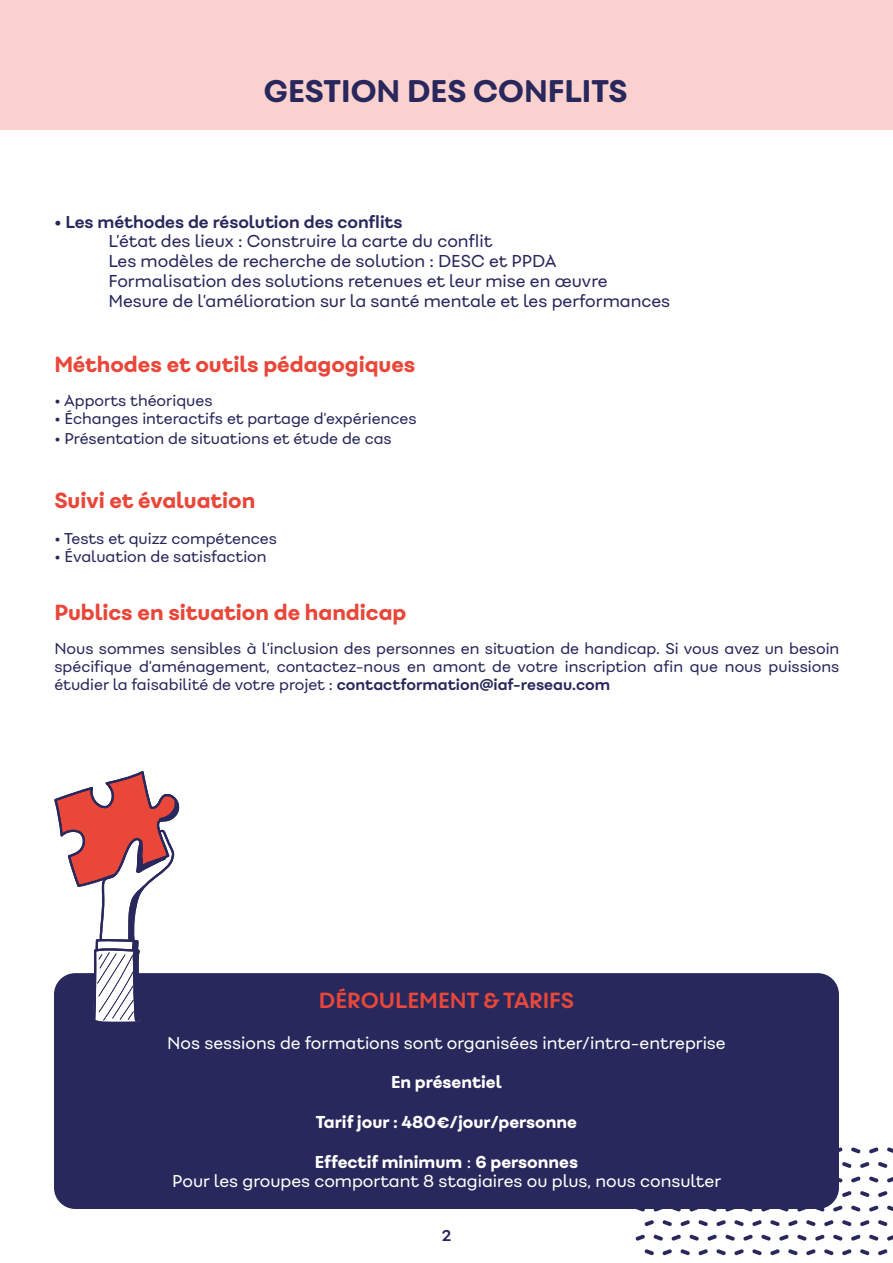
<style>
.page{position:relative;width:893px;height:1263px;background:#fff}
.page>*{position:absolute;margin:0;border:0;box-sizing:border-box;transform-origin:0 0}
.t1{font:800 30px "Fibra One";color:#28285c}
.t2{font:800 21px "Fibra One Alt";color:#e94739}
.t3{font:700 21px "Fibra One";color:#e94739}
.t4{font:16.5px/19.8px "Fibra One Alt";color:#28285c}
.t5{font:16.5px/19.8px "Fibra One Alt";color:#fff;text-align:center}
.t6{font:800 16.5px "Fibra One Alt";color:#fff}
.t7{font:700 16.5px "Fibra One Alt";color:#28285c}
.t8{font:15px/18px "Fibra One Alt";color:#28285c;text-align:justify}
.t9{font:700 15px "Fibra One";color:#28285c}
.s1{font-weight:700}
.s2{font-weight:800}
</style>
<div class="page">
<svg style="left:716px;top:1249px;width:10px;height:6px"></svg>
<svg style="left:698px;top:1249px;width:10px;height:6px"></svg>
<svg style="left:680px;top:1249px;width:10px;height:6px"></svg>
<svg style="left:662px;top:1249px;width:10px;height:6px"></svg>
<svg style="left:644px;top:1249px;width:10px;height:6px"></svg>
<svg style="left:725px;top:1234px;width:10px;height:7px"></svg>
<svg style="left:707px;top:1234px;width:10px;height:7px"></svg>
<svg style="left:689px;top:1234px;width:10px;height:7px"></svg>
<svg style="left:671px;top:1234px;width:10px;height:7px"></svg>
<svg style="left:653px;top:1234px;width:10px;height:7px"></svg>
<svg style="left:635px;top:1234px;width:10px;height:7px"></svg>
<svg style="left:734px;top:1220px;width:10px;height:6px"></svg>
<svg style="left:716px;top:1220px;width:10px;height:6px"></svg>
<svg style="left:698px;top:1220px;width:10px;height:6px"></svg>
<svg style="left:680px;top:1220px;width:10px;height:6px"></svg>
<svg style="left:662px;top:1220px;width:10px;height:6px"></svg>
<svg style="left:644px;top:1220px;width:10px;height:6px"></svg>
<svg style="left:744px;top:1209px;width:9px;height:3px"></svg>
<svg style="left:725px;top:1209px;width:9px;height:3px"></svg>
<svg style="left:708px;top:1209px;width:9px;height:3px"></svg>
<svg style="left:689px;top:1209px;width:9px;height:3px"></svg>
<svg style="left:672px;top:1209px;width:9px;height:3px"></svg>
<svg style="left:653px;top:1209px;width:10px;height:3px"></svg>
<svg style="left:636px;top:1209px;width:9px;height:3px"></svg>
<svg style="left:878px;top:1249px;width:9px;height:6px"></svg>
<svg style="left:860px;top:1249px;width:9px;height:6px"></svg>
<svg style="left:842px;top:1249px;width:10px;height:6px"></svg>
<svg style="left:824px;top:1249px;width:10px;height:6px"></svg>
<svg style="left:806px;top:1249px;width:10px;height:6px"></svg>
<svg style="left:788px;top:1249px;width:10px;height:6px"></svg>
<svg style="left:770px;top:1249px;width:10px;height:6px"></svg>
<svg style="left:752px;top:1249px;width:10px;height:6px"></svg>
<svg style="left:734px;top:1249px;width:10px;height:6px"></svg>
<svg style="left:887px;top:1235px;width:6px;height:6px"></svg>
<svg style="left:869px;top:1234px;width:9px;height:7px"></svg>
<svg style="left:851px;top:1234px;width:10px;height:7px"></svg>
<svg style="left:833px;top:1234px;width:10px;height:7px"></svg>
<svg style="left:815px;top:1234px;width:10px;height:7px"></svg>
<svg style="left:797px;top:1234px;width:10px;height:7px"></svg>
<svg style="left:779px;top:1234px;width:10px;height:7px"></svg>
<svg style="left:761px;top:1234px;width:10px;height:7px"></svg>
<svg style="left:743px;top:1234px;width:10px;height:7px"></svg>
<svg style="left:878px;top:1220px;width:9px;height:6px"></svg>
<svg style="left:860px;top:1220px;width:9px;height:6px"></svg>
<svg style="left:842px;top:1220px;width:10px;height:6px"></svg>
<svg style="left:824px;top:1220px;width:10px;height:6px"></svg>
<svg style="left:806px;top:1220px;width:10px;height:6px"></svg>
<svg style="left:788px;top:1220px;width:10px;height:6px"></svg>
<svg style="left:770px;top:1220px;width:10px;height:6px"></svg>
<svg style="left:752px;top:1220px;width:10px;height:6px"></svg>
<svg style="left:887px;top:1205px;width:6px;height:6px"></svg>
<svg style="left:869px;top:1205px;width:9px;height:7px"></svg>
<svg style="left:851px;top:1205px;width:10px;height:7px"></svg>
<svg style="left:833px;top:1205px;width:10px;height:7px"></svg>
<svg style="left:816px;top:1208px;width:9px;height:4px"></svg>
<svg style="left:797px;top:1209px;width:9px;height:3px"></svg>
<svg style="left:780px;top:1209px;width:9px;height:3px"></svg>
<svg style="left:761px;top:1209px;width:9px;height:3px"></svg>
<svg style="left:878px;top:1191px;width:9px;height:6px"></svg>
<svg style="left:860px;top:1191px;width:9px;height:6px"></svg>
<svg style="left:842px;top:1191px;width:10px;height:6px"></svg>
<svg style="left:887px;top:1177px;width:6px;height:6px"></svg>
<svg style="left:869px;top:1176px;width:9px;height:7px"></svg>
<svg style="left:851px;top:1176px;width:10px;height:7px"></svg>
<svg style="left:839px;top:1178px;width:4px;height:5px"></svg>
<svg style="left:878px;top:1162px;width:9px;height:6px"></svg>
<svg style="left:860px;top:1162px;width:9px;height:6px"></svg>
<svg style="left:842px;top:1162px;width:10px;height:6px"></svg>
<svg style="left:887px;top:1147px;width:6px;height:6px"></svg>
<svg style="left:869px;top:1147px;width:9px;height:6px"></svg>
<svg style="left:851px;top:1147px;width:10px;height:6px"></svg>
<svg style="left:839px;top:1147px;width:4px;height:5px"></svg>
<div style="left:0;top:0;width:893px;height:130px;background:#fad1cf"></div>
<div style="left:54px;top:973px;width:785px;height:236px;background:#28285c;border-radius:21px"></div>
<svg style="left:54px;top:771px;width:126px;height:251px"></svg>
<h1 class="t1" style="left:264px;top:72px;width:365px">GESTION DES CONFLITS</h1>
<p class="t7" style="left:54px;top:211px;width:350px">• Les méthodes de résolution des conflits</p>
<p class="t4" style="left:108px;top:231px;width:563px">L’état des lieux : Construire la carte du conflit<br>Les modèles de recherche de solution : DESC et PPDA Formalisation des solutions retenues et leur mise en œuvre Mesure de l’amélioration sur la santé mentale et les performances</p>
<h2 class="t2" style="left:54px;top:350px;width:363px">Méthodes et outils pédagogiques</h2>
<p class="t8" style="left:54px;top:391px;width:160px">• Apports théoriques</p>
<p class="t8" style="left:54px;top:409px;width:364px">• Échanges interactifs et partage d’expériences</p>
<p class="t8" style="left:54px;top:429px;width:339px">• Présentation de situations et étude de cas</p>
<h2 class="t2" style="left:54px;top:487px;width:202px">Suivi et évaluation</h2>
<p class="t8" style="left:54px;top:530px;width:224px">• Tests et quizz compétences</p>
<p class="t8" style="left:54px;top:548px;width:214px">• Évaluation de satisfaction</p>
<h2 class="t2" style="left:54px;top:599px;width:353px">Publics en situation de handicap</h2>
<p class="t8" style="left:54px;top:640px;width:786px">Nous sommes sensibles à l’inclusion des personnes en situation de handicap. Si vous avez un besoin spécifique d’aménagement, contactez-nous en amont de votre inscription afin que nous puissions étudier la faisabilité de votre projet : <span class="s1">contactformation@iaf-reseau.com</span></p>
<h2 class="t3" style="left:319px;top:987px;width:257px">DÉROULEMENT &amp; TARIFS</h2>
<p class="t5" style="left:167px;top:1033px;width:560px">Nos sessions de formations sont organisées inter/intra-entreprise</p>
<p class="t6" style="left:391px;top:1072px;width:112px">En présentiel</p>
<p class="t6" style="left:316px;top:1111px;width:263px">Tarif jour : 480€/jour/personne</p>
<p class="t5" style="left:172px;top:1151px;width:550px"><span class="s2">Effectif minimum</span> : <span class="s2">6 personnes<br></span>Pour les groupes comportant 8 stagiaires ou plus, nous consulter</p>
<p class="t9" style="left:442px;top:1226px;width:11px">2</p>
</div>
